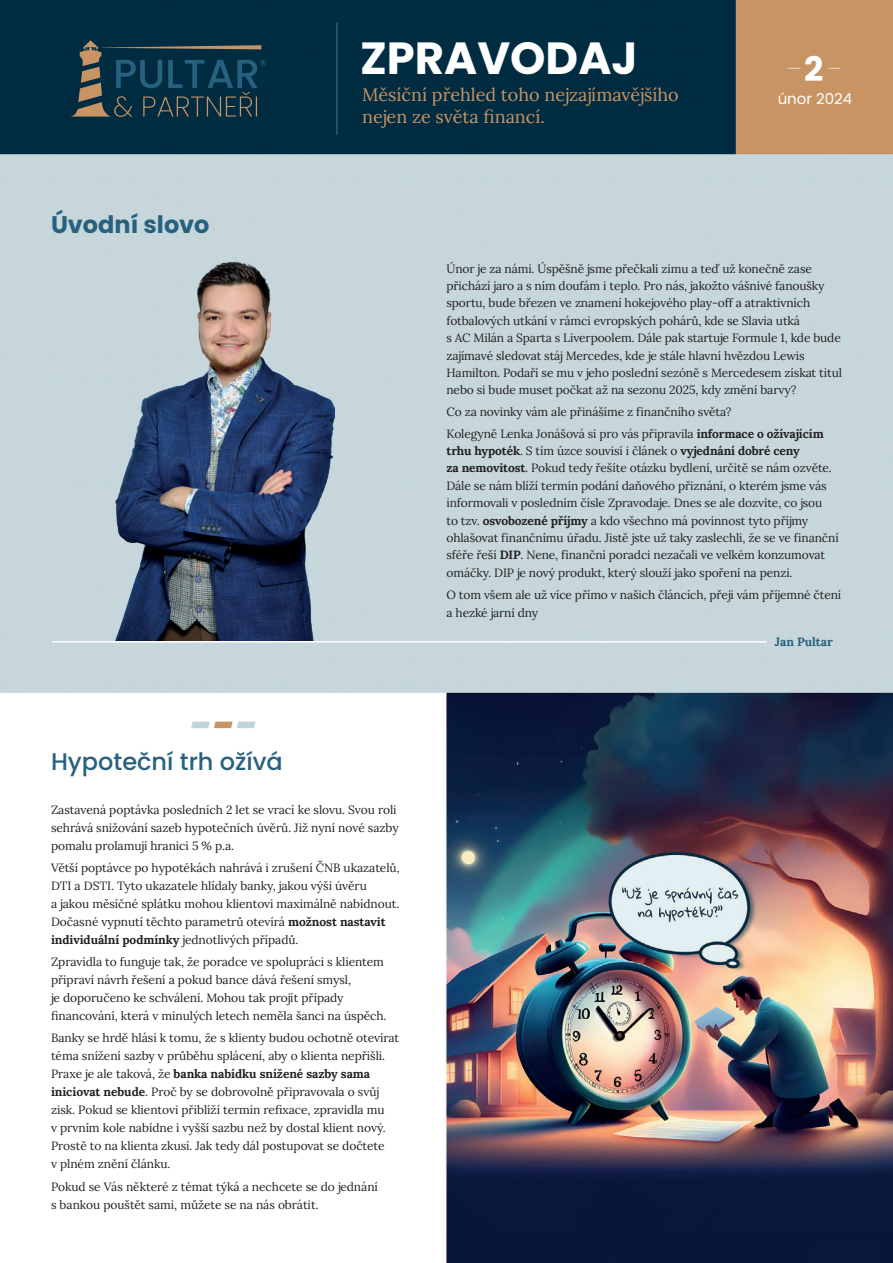
<style>
.page{position:relative;width:893px;height:1263px;background:#fff}
.page>*{position:absolute;margin:0;border:0;box-sizing:border-box;transform-origin:0 0}
.t1{font:700 45px "Poppins";color:#fff}
.t2{font:100 33.75px "Poppins";color:#fff}
.t3{font:500 24px "Poppins";color:#26617f}
.t4{font:700 24px "Poppins";color:#26617f}
.t5{font:18px/21.6px "Lora";color:#c89464}
.t6{font:15px "Poppins";color:#fff}
.t7{font:12px/18px "Lora";letter-spacing:-.01em;color:#231f20}
.t8{font:700 12px "Lora";color:#26617f}
.s1{font-weight:700}
</style>
<div class="page">
<img style="left:0;top:0;width:893px;height:1263px">
<hr style="left:336px;top:22px;width:2px;height:113px;background:#26617f">
<svg style="left:191px;top:722px;width:64px;height:6px"></svg>
<svg style="left:70px;top:40px;width:196px;height:77px;background:#1e3f4c"></svg>
<img style="left:116px;top:256px;width:219px;height:385px">
<hr style="left:52px;top:641px;width:714px;height:1px;background:#fff">
<h3 class="t4" style="left:51px;top:211px;width:160px">Úvodní slovo</h3>
<h1 class="t1" style="left:360px;top:32px;width:279px">ZPRAVODAJ</h1>
<h3 class="t5" style="left:362px;top:83px;width:318px">Měsíční přehled toho nejzajímavějšího nejen ze světa financí.</h3>
<h2 class="t2" style="left:789px;top:50px;width:57px">-<span class="s1">2</span>-</h2>
<p class="t6" style="left:778px;top:90px;width:76px">únor 2024</p>
<p class="t7" style="left:446px;top:259px;width:397px;line-height:17.4px">Únor je za námi. Úspěšně jsme přečkali zimu a teď už konečně zase přichází jaro a s ním doufám i teplo. Pro nás, jakožto vášnivé fanoušky sportu, bude březen ve znamení hokejového play-off a atraktivních fotbalových utkání v rámci evropských pohárů, kde se Slavia utká<br>s AC Milán a Sparta s Liverpoolem. Dále pak startuje Formule 1, kde bude zajímavé sledovat stáj Mercedes, kde je stále hlavní hvězdou Lewis Hamilton. Podaří se mu v jeho poslední sezóně s Mercedesem získat titul nebo si bude muset počkat až na sezonu 2025, kdy změní barvy?</p>
<p class="t7" style="left:446px;top:400px;width:379px;line-height:21.6px">Co za novinky vám ale přinášíme z finančního světa?<br>Kolegyně Lenka Jonášová si pro vás připravila <span class="s1">informace o ožívajícím</span></p>
<p class="t7" style="left:446px;top:441px;width:394px;line-height:17.4px"><span class="s1">trhu hypoték</span>. S tím úzce souvisí i článek o <span class="s1">vyjednání dobré ceny<br>za nemovitost</span>. Pokud tedy řešíte otázku bydlení, určitě se nám ozvěte.<br>Dále se nám blíží termín podání daňového přiznání, o kterém jsme vás informovali v posledním čísle Zpravodaje. Dnes se ale dozvíte, co jsou<br>to tzv. <span class="s1">osvobozené příjmy</span> a kdo všechno má povinnost tyto příjmy ohlašovat finančnímu úřadu. Jistě jste už taky zaslechli, že se ve finanční sféře řeší <span class="s1">DIP</span>. Nene, finanční poradci nezačali ve velkém konzumovat omáčky. DIP je nový produkt, který slouží jako spoření na penzi.</p>
<p class="t7" style="left:446px;top:584px;width:396px">O tom všem ale už více přímo v našich článcích, přeji vám příjemné čtení a hezké jarní dny</p>
<p class="t8" style="left:775px;top:632px;width:59px">Jan Pultar</p>
<h3 class="t3" style="left:51px;top:748px;width:233px">Hypoteční trh ožívá</h3>
<p class="t7" style="left:51px;top:799px;width:349px">Zastavená poptávka posledních 2 let se vrací ke slovu. Svou roli sehrává snižování sazeb hypotečních úvěrů. Již nyní nové sazby pomalu prolamují hranici 5 % p.a.</p>
<p class="t7" style="left:51px;top:858px;width:350px">Větší poptávce po hypotékách nahrává i zrušení ČNB ukazatelů, DTI a DSTI. Tyto ukazatele hlídaly banky, jakou výši úvěru<br>a jakou měsíčné splátku mohou klientovi maximálně nabídnout.<br>Dočasné vypnutí těchto parametrů otevírá <span class="s1">možnost nastavit individuální podmínky</span> jednotlivých případů.</p>
<p class="t7" style="left:51px;top:952px;width:337px">Zpravidla to funguje tak, že poradce ve spolupráci s klientem připraví návrh řešení a pokud bance dává řešení smysl,<br>je doporučeno ke schválení. Mohou tak projít případy financování, která v minulých letech neměla šanci na úspěch.</p>
<p class="t7" style="left:51px;top:1028px;width:350px">Banky se hrdě hlásí k tomu, že s klienty budou ochotně otevírat téma snížení sazby v průběhu splácení, aby o klienta nepřišli.<br>Praxe je ale taková, že <span class="s1">banka nabídku snížené sazby sama iniciovat nebude</span>. Proč by se dobrovolně připravovala o svůj zisk. Pokud se klientovi přiblíží termín refixace, zpravidla mu<br>v prvním kole nabídne i vyšší sazbu než by dostal klient nový.<br>Prostě to na klienta zkusí. Jak tedy dál postupovat se dočtete<br>v plném znění článku.</p>
<p class="t7" style="left:51px;top:1176px;width:328px">Pokud se Vás některé z témat týká a nechcete se do jednání s bankou pouštět sami, můžete se na nás obrátit.</p>
</div>
